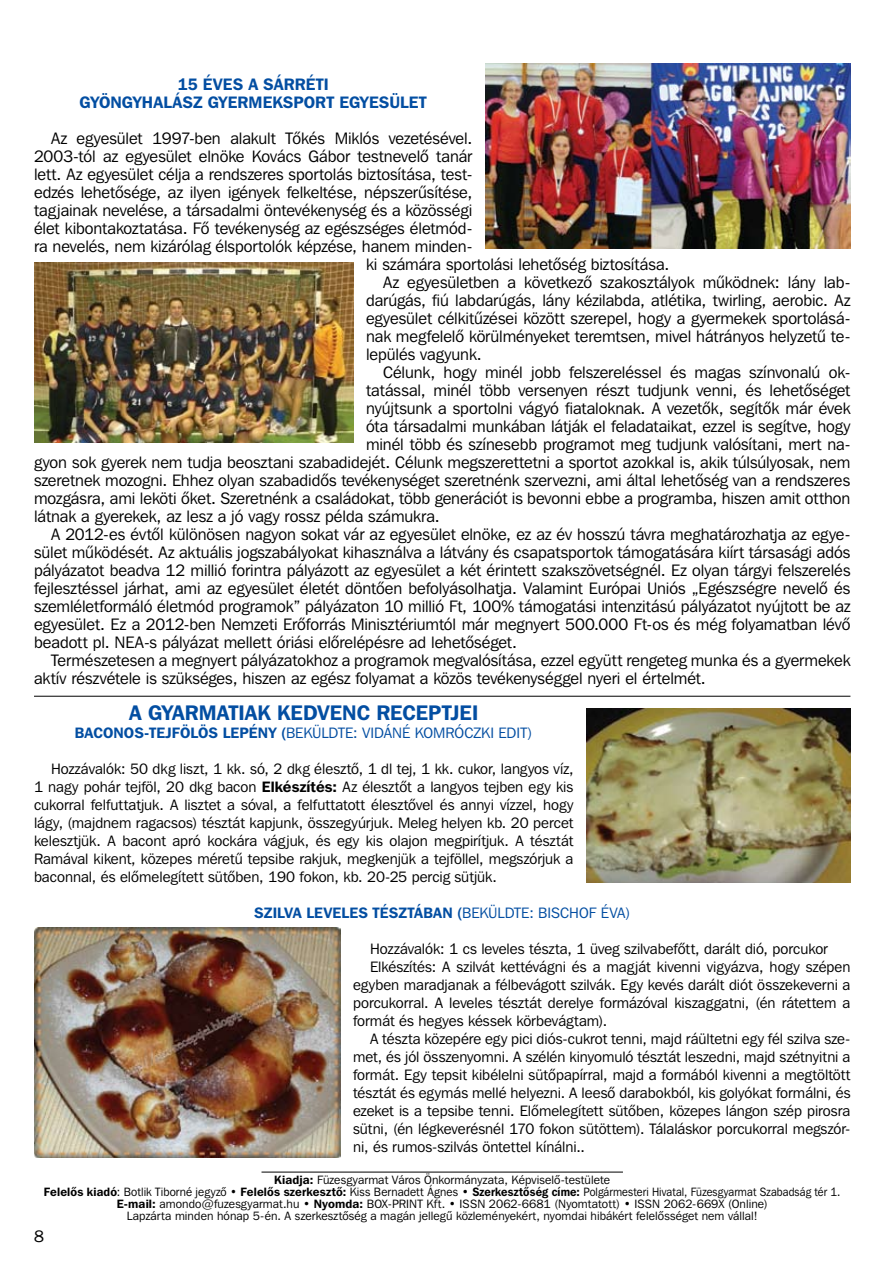
<style>
.page{position:relative;width:893px;height:1263px;background:#fff}
.page>*{position:absolute;margin:0;border:0;box-sizing:border-box;transform-origin:0 0}
.t1{font:21px "Franklin Gothic Demi HU Demi";color:#034ea2}
.t2{font:16.5px "Franklin Gothic Bk HU Book";letter-spacing:-.005em;color:#000}
.t3{font:16.5px/18px "Franklin Gothic Demi HU Demi";letter-spacing:.005em;color:#034ea2;text-align:center}
.t4{font:15px/18px "Franklin Gothic Bk HU Book";color:#000;text-align:justify}
.t5{font:15px "Franklin Gothic Demi HU Demi";letter-spacing:.005em;color:#034ea2}
.t6{font:15px "Franklin Gothic Bk HU Book";color:#034ea2}
.t7{font:12px/12px "Franklin Gothic Bk HU Book";letter-spacing:.01em;color:#000;text-align:center}
.s1{font-family:"Franklin Gothic Bk HU Book"}
.s2{font-family:"Franklin Gothic Demi HU Demi"}
</style>
<div class="page">
<hr style="left:261px;top:1172px;width:362px;height:1px;background:#000">
<hr style="left:34px;top:696px;width:816px;height:1px;background:#000">
<img style="left:485px;top:64px;width:365px;height:185px">
<img style="left:586px;top:708px;width:264px;height:174px">
<img style="left:34px;top:262px;width:319px;height:180px">
<img style="left:34px;top:928px;width:306px;height:229px">
<p class="t3" style="left:80px;top:75px;width:349px">15 ÉVES A SÁRRÉTI<br>GYÖNGYHALÁSZ GYERMEKSPORT EGYESÜLET</p>
<p class="t2" style="left:51px;top:128px;width:423px">Az egyesület 1997-ben alakult Tôkés Miklós vezetésével.</p>
<p class="t2" style="left:34px;top:146px;width:440px">2003-tól az egyesület elnöke Kovács Gábor testnevelô tanár</p>
<p class="t2" style="left:34px;top:164px;width:440px">lett. Az egyesület célja a rendszeres sportolás biztosítása, test-</p>
<p class="t2" style="left:34px;top:182px;width:440px">edzés lehetôsége, az ilyen igények felkeltése, népszerûsítése,</p>
<p class="t2" style="left:34px;top:200px;width:440px">tagjainak nevelése, a társadalmi öntevékenység és a közösségi</p>
<p class="t2" style="left:34px;top:218px;width:440px">élet kibontakoztatása. Fô tevékenység az egészséges életmód-</p>
<p class="t2" style="left:34px;top:236px;width:440px">ra nevelés, nem kizárólag élsportolók képzése, hanem minden-</p>
<p class="t2" style="left:366px;top:254px;width:305px">ki számára sportolási lehetôség biztosítása.</p>
<p class="t2" style="left:383px;top:272px;width:469px">Az egyesületben a következô szakosztályok mûködnek: lány lab-</p>
<p class="t2" style="left:366px;top:290px;width:486px">darúgás, fiú labdarúgás, lány kézilabda, atlétika, twirling, aerobic. Az</p>
<p class="t2" style="left:366px;top:308px;width:486px">egyesület célkitûzései között szerepel, hogy a gyermekek sportolásá-</p>
<p class="t2" style="left:366px;top:326px;width:486px">nak megfelelô körülményeket teremtsen, mivel hátrányos helyzetû te-</p>
<p class="t2" style="left:366px;top:344px;width:117px">lepülés vagyunk.</p>
<p class="t2" style="left:383px;top:362px;width:469px">Célunk, hogy minél jobb felszereléssel és magas színvonalú ok-</p>
<p class="t2" style="left:366px;top:380px;width:486px">tatással, minél több versenyen részt tudjunk venni, és lehetôséget</p>
<p class="t2" style="left:366px;top:398px;width:486px">nyújtsunk a sportolni vágyó fiataloknak. A vezetôk, segítôk már évek</p>
<p class="t2" style="left:366px;top:416px;width:486px">óta társadalmi munkában látják el feladataikat, ezzel is segítve, hogy</p>
<p class="t2" style="left:366px;top:434px;width:486px">minél több és színesebb programot meg tudjunk valósítani, mert na-</p>
<p class="t2" style="left:34px;top:452px;width:818px">gyon sok gyerek nem tudja beosztani szabadidejét. Célunk megszerettetni a sportot azokkal is, akik túlsúlyosak, nem</p>
<p class="t2" style="left:34px;top:470px;width:818px">szeretnek mozogni. Ehhez olyan szabadidôs tevékenységet szeretnénk szervezni, ami által lehetôség van a rendszeres</p>
<p class="t2" style="left:34px;top:488px;width:818px">mozgásra, ami leköti ôket. Szeretnénk a családokat, több generációt is bevonni ebbe a programba, hiszen amit otthon</p>
<p class="t2" style="left:34px;top:506px;width:407px">látnak a gyerekek, az lesz a jó vagy rossz példa számukra.</p>
<p class="t2" style="left:51px;top:524px;width:801px">A 2012-es évtôl különösen nagyon sokat vár az egyesület elnöke, ez az év hosszú távra meghatározhatja az egye-</p>
<p class="t2" style="left:34px;top:542px;width:818px">sület mûködését. Az aktuális jogszabályokat kihasználva a látvány és csapatsportok támogatására kiírt társasági adós</p>
<p class="t2" style="left:34px;top:560px;width:818px">pályázatot beadva 12 millió forintra pályázott az egyesület a két érintett szakszövetségnél. Ez olyan tárgyi felszerelés</p>
<p class="t2" style="left:34px;top:578px;width:818px">fejlesztéssel járhat, ami az egyesület életét döntôen befolyásolhatja. Valamint Európai Uniós „Egészségre nevelô és</p>
<p class="t2" style="left:34px;top:596px;width:818px">szemléletformáló életmód programok” pályázaton 10 millió Ft, 100% támogatási intenzitású pályázatot nyújtott be az</p>
<p class="t2" style="left:34px;top:614px;width:818px">egyesület. Ez a 2012-ben Nemzeti Erôforrás Minisztériumtól már megnyert 500.000 Ft-os és még folyamatban lévô</p>
<p class="t2" style="left:34px;top:632px;width:484px">beadott pl. NEA-s pályázat mellett óriási elôrelépésre ad lehetôséget.</p>
<p class="t2" style="left:51px;top:650px;width:801px">Természetesen a megnyert pályázatokhoz a programok megvalósítása, ezzel együtt rengeteg munka és a gyermekek</p>
<p class="t2" style="left:34px;top:668px;width:673px">aktív részvétele is szükséges, hiszen az egész folyamat a közös tevékenységgel nyeri el értelmét.</p>
<p class="t1" style="left:129px;top:699px;width:351px">A GYARMATIAK KEDVENC RECEPTJEI</p>
<p class="t5" style="left:75px;top:723px;width:230px">BACONOS-TEJFÖLÖS LEPÉNY (<span class="s1">Beküldte</span></p>
<p class="t6" style="left:353px;top:724px;width:27px">: Vidáné</p>
<p class="t6" style="left:415px;top:724px;width:19px">Komróczki</p>
<p class="t6" style="left:499px;top:724px;width:8px">edit</p>
<p class="t6" style="left:528px;top:724px;width:6px">)</p>
<p class="t4" style="left:34px;top:760px;width:541px;text-indent:17px">Hozzávalók: 50 dkg liszt, 1 kk. só, 2 dkg élesztô, 1 dl tej, 1 kk. cukor, langyos víz, 1 nagy pohár tejföl, 20 dkg bacon <span class="s2">ELKÉSZÍTÉS:</span> Az élesztôt a langyos tejben egy kis cukorral felfuttatjuk. A lisztet a sóval, a felfuttatott élesztôvel és annyi vízzel, hogy lágy, (majdnem ragacsos) tésztát kapjunk, összegyúrjuk. Meleg helyen kb. 20 percet kelesztjük. A bacont apró kockára vágjuk, és egy kis olajon megpirítjuk. A tésztát Ramával kikent, közepes méretû tepsibe rakjuk, megkenjük a tejföllel, megszórjuk a baconnal, és elômelegített sütôben, 190 fokon, kb. 20-25 percig sütjük.</p>
<p class="t5" style="left:254px;top:903px;width:227px">SZILVA LEVELES TÉSZTÁBAN (<span class="s1">Beküldte</span></p>
<p class="t6" style="left:529px;top:904px;width:19px">: bischof</p>
<p class="t6" style="left:601px;top:904px;width:31px">éva)</p>
<p class="t4" style="left:370px;top:940px;width:459px">Hozzávalók: 1 cs leveles tészta, 1 üveg szilvabefôtt, darált dió, porcukor</p>
<p class="t4" style="left:370px;top:958px;width:482px">Elkészítés: A szilvát kettévágni és a magját kivenni vigyázva, hogy szépen</p>
<p class="t4" style="left:353px;top:976px;width:499px">egyben maradjanak a félbevágott szilvák. Egy kevés darált diót összekeverni a</p>
<p class="t4" style="left:353px;top:994px;width:499px">porcukorral. A leveles tésztát derelye formázóval kiszaggatni, (én rátettem a</p>
<p class="t4" style="left:353px;top:1012px;width:256px">formát és hegyes késsek körbevágtam).</p>
<p class="t4" style="left:370px;top:1030px;width:482px">A tészta közepére egy pici diós-cukrot tenni, majd ráültetni egy fél szilva sze-</p>
<p class="t4" style="left:353px;top:1048px;width:499px">met, és jól összenyomni. A szélén kinyomuló tésztát leszedni, majd szétnyitni a</p>
<p class="t4" style="left:353px;top:1066px;width:499px">formát. Egy tepsit kibélelni sütôpapírral, majd a formából kivenni a megtöltött</p>
<p class="t4" style="left:353px;top:1084px;width:499px">tésztát és egymás mellé helyezni. A leesô darabokból, kis golyókat formálni, és</p>
<p class="t4" style="left:353px;top:1102px;width:499px">ezeket is a tepsibe tenni. Elômelegített sütôben, közepes lángon szép pirosra</p>
<p class="t4" style="left:353px;top:1120px;width:499px">sütni, (én légkeverésnél 170 fokon sütöttem). Tálaláskor porcukorral megszór-</p>
<p class="t4" style="left:353px;top:1138px;width:233px">ni, és rumos-szilvás öntettel kínálni..</p>
<p class="t7" style="left:44px;top:1174px;width:798px"><span class="s2">KIADJA:</span> Füzesgyarmat Város Önkormányzata, Képviselô-testülete<br><span class="s2">FELELÔS KIADÓ</span>: Botlik Tiborné jegyzô • <span class="s2">FELELÔS SZERKESZTÔ:</span> Kiss Bernadett Ágnes • <span class="s2">SZERKESZTÔSÉG CÍME:</span> Polgármesteri Hivatal, Füzesgyarmat Szabadság tér 1.<br><span class="s2">E-MAIL:</span> amondo@fuzesgyarmat.hu • <span class="s2">NYOMDA:</span> BOX-PRINT Kft. • ISSN 2062-6681 (Nyomtatott) • ISSN 2062-669X (Online)<br>Lapzárta minden hónap 5-én. A szerkesztôség a magán jellegû közleményekért, nyomdai hibákért felelôsséget nem vállal!</p>
<p class="t2" style="left:34px;top:1226px;width:11px">8</p>
</div>
